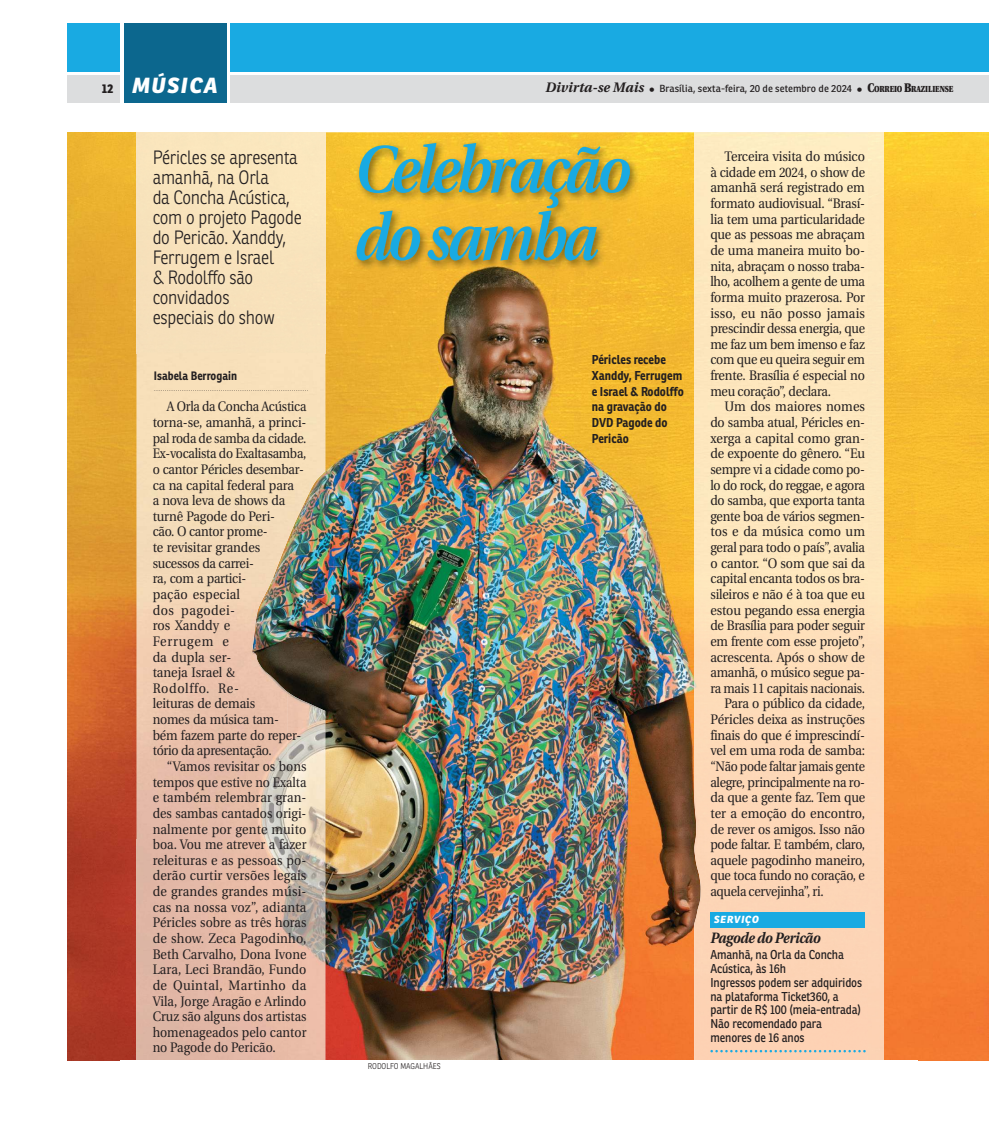
<style>
.page{position:relative;width:989px;height:1124px;background:#fff}
.page>*{position:absolute;margin:0;border:0;box-sizing:border-box;transform-origin:0 0}
.t1{font:italic 600 66.25px/67.5px "Utopia";letter-spacing:-.055em;color:#19aae2;scale:.9 1}
.t2{font:italic 800 21.25px "Ronnia";letter-spacing:.075em;color:#fff}
.t3{font:300 18.75px/20px "Ronnia";letter-spacing:-.015em;color:#231f20;scale:.9 1}
.t4{font:italic 700 15px "Utopia";letter-spacing:-.02em;color:#231f20;scale:.9 1}
.t5{font:13.75px/15.6px "Utopia";letter-spacing:-.02em;color:#231f20;text-align:justify;scale:.9 1}
.t6{font:13.75px/15.6px "Utopia";letter-spacing:-.02em;color:#231f20;text-align:justify;scale:.91 1}
.t7{font:13.75px/15.6px "Utopia";letter-spacing:-.02em;color:#231f20;scale:.89 1}
.t8{font:13.75px "Utopia";letter-spacing:-.02em;color:#231f20;scale:.92 1}
.t9{font:13.75px "Utopia";color:#231f20;scale:.92 1}
.t10{font:13.75px "Utopia";letter-spacing:.005em;color:#231f20;scale:.92 1}
.t11{font:12.5px/13.8px "Ronnia";letter-spacing:-.01em;color:#231f20;scale:.9 1}
.t12{font:700 12.5px/15.6px "Ronnia";color:#231f20;scale:.9 1}
.t13{font:700 11.88px "Ronnia";color:#231f20;scale:.9 1}
.t14{font:10px "Ronnia";letter-spacing:.005em;color:#231f20}
.t15{font:italic 800 10px "Ronnia";letter-spacing:.075em;color:#fff}
.t16{font:300 8.12px "Ronnia";color:#231f20;scale:.9 1}
.s1{font-style:normal;font-size:12.5px;color:#231f20}
.s2{font-family:"Utopia";font-weight:700;font-style:italic;font-size:13.75px}
.s3{font-family:"Utopia";font-weight:900;font-size:12.5px}
.s4{font-family:"Utopia";font-weight:900;font-size:8.75px}
</style>
<div class="page">
<div style="left:68px;top:75px;width:920px;height:28px;background:#dcddde"></div>
<div style="left:68px;top:23px;width:920px;height:49px;background:#19aae2"></div>
<div style="left:121px;top:23px;width:109px;height:81px;background:#fff"></div>
<div style="left:124px;top:23px;width:103px;height:80px;background:#0c678e"></div>
<img style="left:325px;top:132px;width:369px;height:927px">
<img style="left:883px;top:132px;width:105px;height:927px">
<img style="left:68px;top:132px;width:68px;height:927px">
<img style="left:354px;top:140px;width:286px;height:130px">
<img style="left:288px;top:574px;width:37px;height:117px">
<div style="left:136px;top:132px;width:189px;height:442px;background:#f7e0ba"></div>
<img style="left:136px;top:573px;width:152px;height:486px">
<img style="left:287px;top:691px;width:38px;height:368px">
<svg style="left:868px;top:132px;width:15px;height:927px;background:#fddfba"></svg>
<img style="left:694px;top:132px;width:174px;height:883px">
<div style="left:694px;top:1015px;width:182px;height:44px;background:#fdd2b4"></div>
<svg style="left:154px;top:390px;width:154px;height:1px"></svg>
<div style="left:710px;top:911px;width:155px;height:16px;background:#19aae2"></div>
<svg style="left:710px;top:1049px;width:155px;height:3px"></svg>
<h2 class="t2" style="left:102px;top:72px;width:118px"><span class="s1">12</span> MÚSICA</h2>
<p class="t14" style="left:545px;top:85px;width:409px"><span class="s2">Divirta-se Mais</span> <span class="s3">•</span> Brasília, sexta-feira, 20 de setembro de 2024 <span class="s3">• C</span><span class="s4">ORREIO</span> <span class="s3">B</span><span class="s4">RAZILIENSE</span></p>
<h1 class="t1" style="left:354px;top:142px;width:308px">Celebração do samba</h1>
<h3 class="t3" style="left:153px;top:148px;width:167px">Péricles se apresenta amanhã, na Orla<br>da Concha Acústica, com o projeto Pagode do Pericão. Xanddy,<br>Ferrugem e Israel<br>&amp; Rodolffo são convidados<br>especiais do show</h3>
<p class="t6" style="left:710px;top:150px;width:171px;text-indent:14px">Terceira visita do músico à cidade em 2024, o show de amanhã será registrado em formato audiovisual. “Brasí&shy;lia tem uma particularidade que as pessoas me abraçam de uma maneira muito bo&shy;nita, abraçam o nosso traba&shy;lho, acolhem a gente de uma forma muito prazerosa. Por isso, eu não posso jamais prescindir dessa energia, que me faz um bem imenso e faz com que eu queira seguir em frente. Brasília é especial no meu coração”, declara.</p>
<p class="t10" style="left:724px;top:401px;width:154px">Um dos maiores nomes</p>
<p class="t5" style="left:710px;top:415px;width:173px">do samba atual, Péricles en-</p>
<p class="t9" style="left:710px;top:432px;width:169px">xerga a capital como gran-</p>
<p class="t6" style="left:710px;top:447px;width:171px">de expoente do gênero. “Eu</p>
<p class="t5" style="left:710px;top:462px;width:173px">sempre vi a cidade como po-</p>
<p class="t5" style="left:710px;top:478px;width:173px">lo do rock, do reggae, e agora</p>
<p class="t5" style="left:710px;top:494px;width:173px">do samba, que exporta tanta</p>
<p class="t5" style="left:710px;top:509px;width:173px">gente boa de vários segmen-</p>
<p class="t10" style="left:710px;top:526px;width:169px">tos e da música como um</p>
<p class="t5" style="left:710px;top:540px;width:173px">geral para todo o país”, avalia</p>
<p class="t6" style="left:710px;top:556px;width:171px">o cantor. “O som que sai da</p>
<p class="t5" style="left:710px;top:572px;width:173px">capital encanta todos os bra-</p>
<p class="t6" style="left:710px;top:587px;width:171px">sileiros e não é à toa que eu</p>
<p class="t6" style="left:710px;top:603px;width:171px">estou pegando essa energia</p>
<p class="t5" style="left:710px;top:619px;width:173px">de Brasília para poder seguir</p>
<p class="t5" style="left:710px;top:634px;width:173px">em frente com esse projeto”,</p>
<p class="t6" style="left:710px;top:650px;width:171px">acrescenta. Após o show de</p>
<p class="t5" style="left:710px;top:665px;width:173px">amanhã, o músico segue pa-</p>
<p class="t7" style="left:710px;top:681px;width:175px">ra mais 11 capitais nacionais.</p>
<p class="t6" style="left:724px;top:697px;width:156px">Para o público da cidade,</p>
<p class="t8" style="left:710px;top:713px;width:169px">Péricles deixa as instruções</p>
<p class="t6" style="left:710px;top:728px;width:171px">finais do que é imprescindí-</p>
<p class="t6" style="left:710px;top:744px;width:171px">vel em uma roda de samba:</p>
<p class="t7" style="left:710px;top:759px;width:175px">“Não pode faltar jamais gente</p>
<p class="t5" style="left:710px;top:775px;width:173px">alegre, principalmente na ro-</p>
<p class="t6" style="left:710px;top:790px;width:171px">da que a gente faz. Tem que</p>
<p class="t9" style="left:710px;top:807px;width:169px">ter a emoção do encontro,</p>
<p class="t6" style="left:710px;top:822px;width:171px">de rever os amigos. Isso não</p>
<p class="t5" style="left:710px;top:837px;width:173px">pode faltar. E também, claro,</p>
<p class="t8" style="left:710px;top:854px;width:170px">aquele pagodinho maneiro,</p>
<p class="t5" style="left:710px;top:869px;width:173px">que toca fundo no coração, e</p>
<p class="t5" style="left:710px;top:884px;width:127px">aquela cervejinha”, ri.</p>
<p class="t12" style="left:592px;top:353px;width:104px">Péricles recebe<br>Xanddy, Ferrugem e Israel &amp; Rodolffo na gravação do<br>DVD Pagode do<br>Pericão</p>
<p class="t13" style="left:154px;top:371px;width:94px">Isabela Berrogain</p>
<p class="t7" style="left:153px;top:400px;width:174px;text-indent:14px">A Orla da Concha Acústica torna-se, amanhã, a princi&shy;pal roda de samba da cidade.<br>Ex-vocalista do Exaltasamba, o cantor Péricles desembar&shy;ca na capital federal para<br>a nova leva de shows da turnê Pagode do Peri-<br>cão. O cantor prome-<br>te revisitar grandes sucessos da carrei-<br>ra, com a partici-<br>pação especial<br>dos pagodei-<br>ros Xanddy e<br>Ferrugem e<br>da dupla ser-<br>taneja Israel &amp;<br>Rodolffo. Re-<br>leituras de demais<br>nomes da música tam&shy;bém fazem parte do reper&shy;tório da apresentação.</p>
<p class="t5" style="left:153px;top:759px;width:172px;text-indent:14px">“Vamos revisitar os bons tempos que estive no Exalta e também relembrar gran&shy;des sambas cantados origi&shy;nalmente por gente muito boa. Vou me atrever a fazer releituras e as pessoas po&shy;derão curtir versões legais de grandes grandes músi&shy;cas na nossa voz”, adianta Péricles sobre as três horas de show. Zeca Pagodinho, Beth Carvalho, Dona Ivone Lara, Leci Brandão, Fundo de Quintal, Martinho da Vila, Jorge Aragão e Arlindo Cruz são alguns dos artistas homenageados pelo cantor no Pagode do Pericão.</p>
<p class="t15" style="left:714px;top:913px;width:46px">SERVIÇO</p>
<p class="t4" style="left:710px;top:931px;width:124px">Pagode do Pericão</p>
<p class="t11" style="left:710px;top:948px;width:170px">Amanhã, na Orla da Concha<br>Acústica, às 16h<br>Ingressos podem ser adquiridos na plataforma Ticket360, a partir de R$ 100 (meia-entrada)<br>Não recomendado para menores de 16 anos</p>
<p class="t16" style="left:368px;top:1061px;width:82px">RODOLFO MAGALHÃES</p>
</div>
